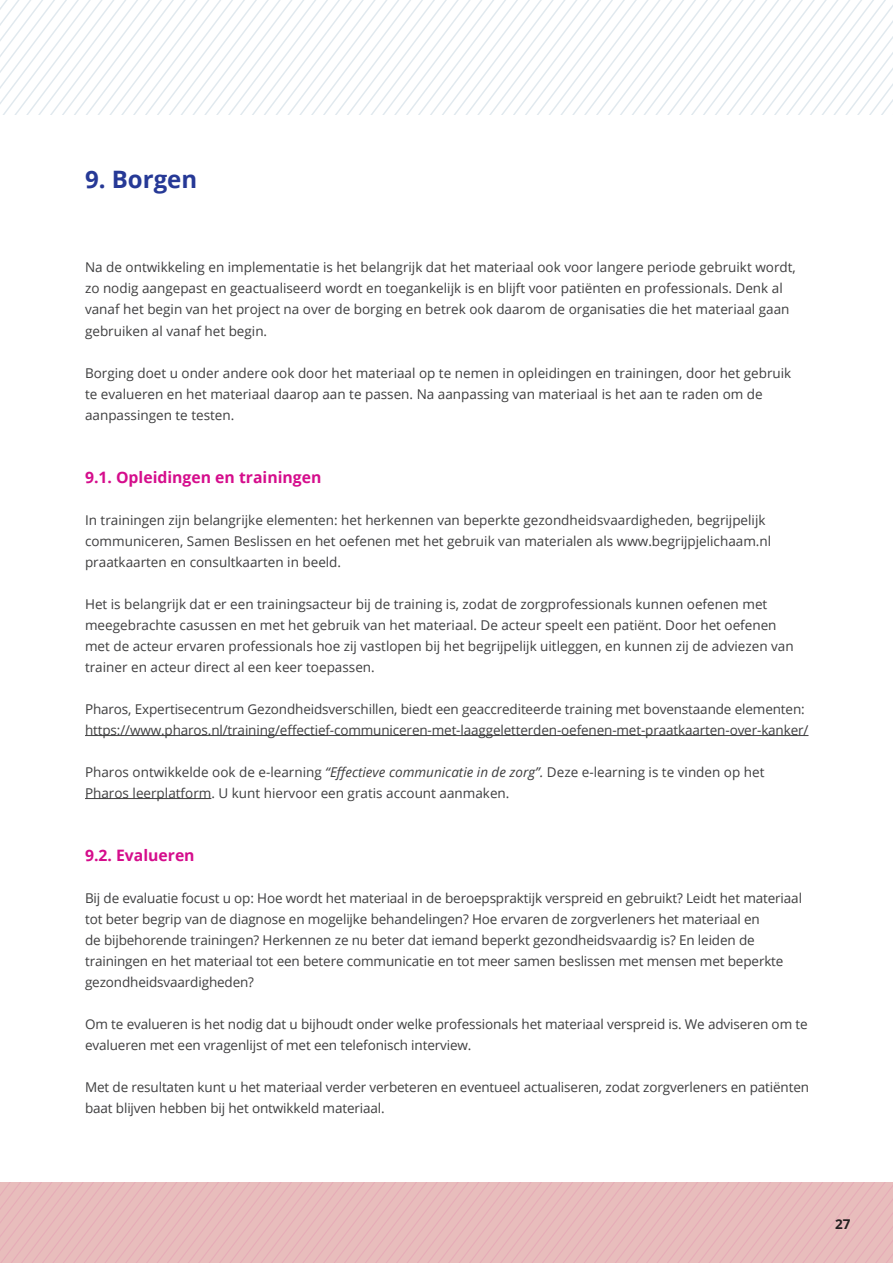
<style>
.page{position:relative;width:893px;height:1263px;background:#fff}
.page>*{position:absolute;margin:0;border:0;box-sizing:border-box;transform-origin:0 0}
.t1{font:700 24px "Open Sans";color:#263996}
.t2{font:700 15.75px "Open Sans";color:#d50d8c}
.t3{font:13.5px/21px "Open Sans";color:#3e3e3f}
.t4{font:700 13.5px "Open Sans";color:#231f20}
.s1{font-style:italic}
</style>
<div class="page">
<hr style="left:85px;top:735px;width:723px;height:1px;background:#3e3e3f">
<hr style="left:85px;top:798px;width:126px;height:1px;background:#3e3e3f">
<svg style="left:0;top:0;width:893px;height:115px"></svg>
<svg style="left:0;top:1183px;width:893px;height:80px;background:#e7babb"></svg>
<h1 class="t1" style="left:85px;top:163px;width:114px">9. Borgen</h1>
<p class="t3" style="left:85px;top:257px;width:712px">Na de ontwikkeling en implementatie is het belangrijk dat het materiaal ook voor langere periode gebruikt wordt, zo nodig aangepast en geactualiseerd wordt en toegankelijk is en blijft voor patiënten en professionals. Denk al vanaf het begin van het project na over de borging en betrek ook daarom de organisaties die het materiaal gaan gebruiken al vanaf het begin.</p>
<p class="t3" style="left:85px;top:362px;width:708px">Borging doet u onder andere ook door het materiaal op te nemen in opleidingen en trainingen, door het gebruik te evalueren en het materiaal daarop aan te passen. Na aanpassing van materiaal is het aan te raden om de aanpassingen te testen.</p>
<p class="t2" style="left:85px;top:466px;width:238px">9.1. Opleidingen en trainingen</p>
<p class="t3" style="left:85px;top:509px;width:688px">In trainingen zijn belangrijke elementen: het herkennen van beperkte gezondheidsvaardigheden, begrijpelijk communiceren, Samen Beslissen en het oefenen met het gebruik van materialen als www.begrijpjelichaam.nl praatkaarten en consultkaarten in beeld.</p>
<p class="t3" style="left:85px;top:593px;width:710px">Het is belangrijk dat er een trainingsacteur bij de training is, zodat de zorgprofessionals kunnen oefenen met meegebrachte casussen en met het gebruik van het materiaal. De acteur speelt een patiënt. Door het oefenen met de acteur ervaren professionals hoe zij vastlopen bij het begrijpelijk uitleggen, en kunnen zij de adviezen van trainer en acteur direct al een keer toepassen.</p>
<p class="t3" style="left:85px;top:698px;width:725px">Pharos, Expertisecentrum Gezondheidsverschillen, biedt een geaccrediteerde training met bovenstaande elementen: https://www.pharos.nl/training/effectief-communiceren-met-laaggeletterden-oefenen-met-praatkaarten-over-kanker/</p>
<p class="t3" style="left:85px;top:761px;width:681px">Pharos ontwikkelde ook de e-learning <span class="s1">“Effectieve communicatie in de zorg”.</span> Deze e-learning is te vinden op het<br>Pharos leerplatform. U kunt hiervoor een gratis account aanmaken.</p>
<p class="t2" style="left:85px;top:844px;width:111px">9.2. Evalueren</p>
<p class="t3" style="left:85px;top:887px;width:718px">Bij de evaluatie focust u op: Hoe wordt het materiaal in de beroepspraktijk verspreid en gebruikt? Leidt het materiaal tot beter begrip van de diagnose en mogelijke behandelingen? Hoe ervaren de zorgverleners het materiaal en<br>de bijbehorende trainingen? Herkennen ze nu beter dat iemand beperkt gezondheidsvaardig is? En leiden de trainingen en het materiaal tot een betere communicatie en tot meer samen beslissen met mensen met beperkte gezondheidsvaardigheden?</p>
<p class="t3" style="left:85px;top:1013px;width:724px">Om te evalueren is het nodig dat u bijhoudt onder welke professionals het materiaal verspreid is. We adviseren om te evalueren met een vragenlijst of met een telefonisch interview.</p>
<p class="t3" style="left:85px;top:1076px;width:726px">Met de resultaten kunt u het materiaal verder verbeteren en eventueel actualiseren, zodat zorgverleners en patiënten baat blijven hebben bij het ontwikkeld materiaal.</p>
<p class="t4" style="left:835px;top:1214px;width:17px">27</p>
</div>
